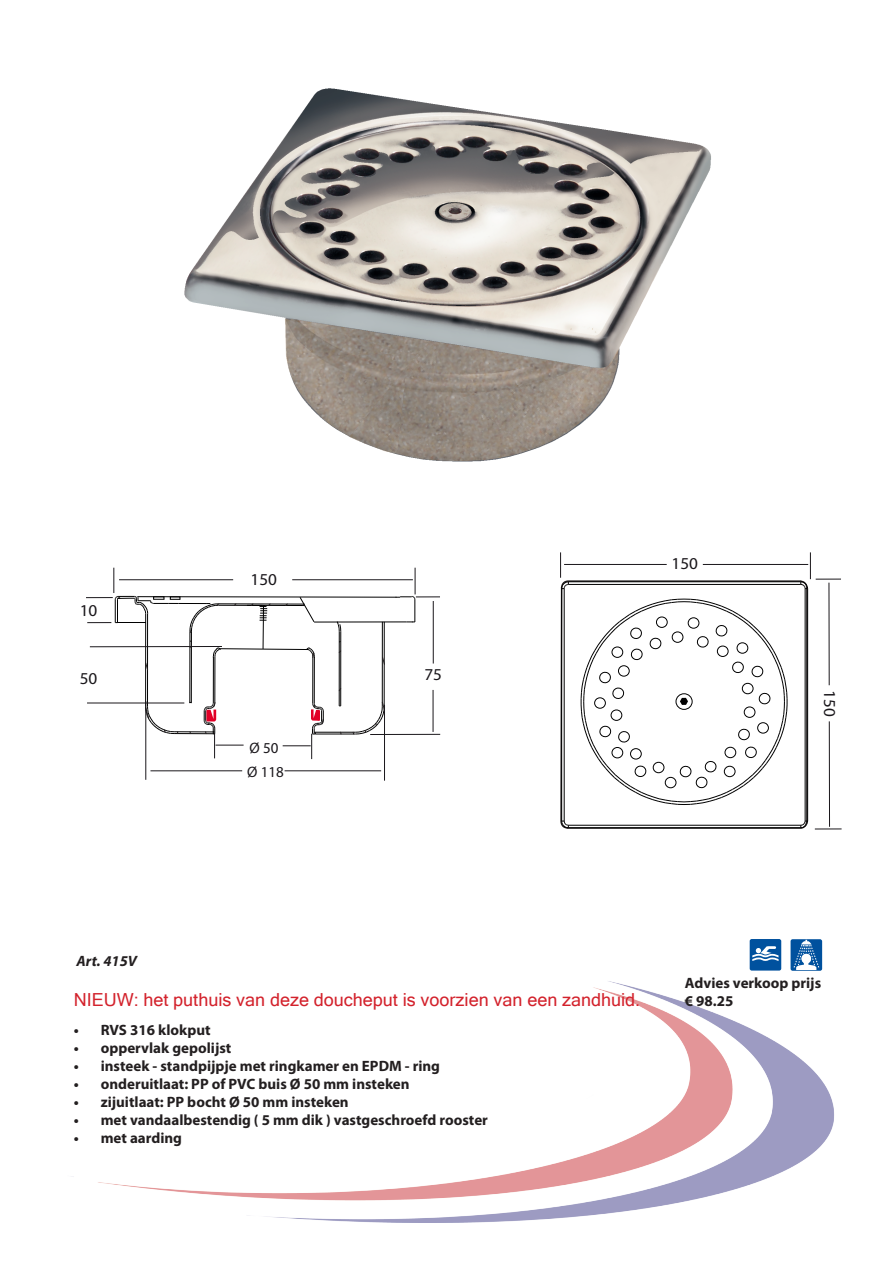
<style>
.page{position:relative;width:893px;height:1263px;background:#fff}
.page>*{position:absolute;margin:0;border:0;box-sizing:border-box;transform-origin:0 0}
.t1{font:18px "Microsoft Sans Serif";color:#d3222c}
.t2{font:16.65px "Frutiger";letter-spacing:-.005em;color:#1a171b}
.t3{font:15.15px "Frutiger";color:#1a171b}
.t4{font:700 15px/18px "Myriad Pro";color:#231f20}
.t5{font:italic 700 15px "Myriad Pro";color:#231f20}
.s1{font-family:"Myriad Pro"}
</style>
<div class="page">
<img style="left:72px;top:939px;width:762px;height:283px">
<div style="left:750px;top:939px;width:31px;height:31px;background:#00519e;border-radius:2px"></div>
<svg style="left:752px;top:946px;width:26px;height:15px"></svg>
<div style="left:791px;top:939px;width:31px;height:32px;background:#00519e;border-radius:2px"></div>
<svg style="left:793px;top:940px;width:27px;height:30px"></svg>
<div style="left:801px;top:954px;width:10px;height:9px;background:#fffefe;border-radius:50%"></div>
<svg style="left:560px;top:580px;width:247px;height:249px"></svg>
<hr style="left:568px;top:581px;width:233px;height:1px;background:#000">
<hr style="left:568px;top:827px;width:233px;height:1px;background:#000">
<hr style="left:807px;top:589px;width:1px;height:232px;background:#000">
<hr style="left:561px;top:589px;width:1px;height:232px;background:#000">
<hr style="left:805px;top:589px;width:1px;height:232px;background:#000">
<hr style="left:564px;top:589px;width:1px;height:232px;background:#000">
<hr style="left:568px;top:825px;width:233px;height:1px;background:#000">
<hr style="left:568px;top:584px;width:233px;height:1px;background:#000">
<svg style="left:800px;top:821px;width:8px;height:8px"></svg>
<svg style="left:561px;top:821px;width:8px;height:8px"></svg>
<svg style="left:560px;top:552px;width:9px;height:37px"></svg>
<hr style="left:564px;top:564px;width:103px;height:1px;background:#1a171b">
<hr style="left:703px;top:564px;width:105px;height:1px;background:#1a171b">
<svg style="left:800px;top:552px;width:41px;height:37px"></svg>
<hr style="left:829px;top:583px;width:1px;height:102px;background:#1a171b">
<hr style="left:829px;top:721px;width:1px;height:106px;background:#1a171b">
<svg style="left:815px;top:829px;width:27px;height:1px"></svg>
<hr style="left:146px;top:701px;width:1px;height:79px;background:#1a171b">
<hr style="left:150px;top:770px;width:92px;height:1px;background:#1a171b">
<hr style="left:285px;top:770px;width:96px;height:1px;background:#1a171b">
<hr style="left:384px;top:705px;width:1px;height:76px;background:#1a171b">
<svg style="left:581px;top:599px;width:207px;height:206px"></svg>
<svg style="left:86px;top:568px;width:354px;height:191px"></svg>
<img style="left:184px;top:88px;width:527px;height:374px">
<img style="left:418px;top:319px;width:24px;height:24px">
<img style="left:285px;top:319px;width:133px;height:127px">
<img style="left:292px;top:352px;width:57px;height:95px">
<img style="left:349px;top:343px;width:75px;height:111px">
<img style="left:424px;top:342px;width:167px;height:35px">
<img style="left:397px;top:377px;width:138px;height:84px">
<img style="left:462px;top:348px;width:156px;height:102px">
<p class="t2" style="left:80px;top:600px;width:19px">10</p>
<p class="t2" style="left:80px;top:668px;width:19px">50</p>
<p class="t2" style="left:251px;top:569px;width:28px">150</p>
<p class="t3" style="left:250px;top:739px;width:30px"><span class="s1">Ø</span> 50</p>
<p class="t3" style="left:247px;top:762px;width:38px"><span class="s1">Ø</span> 118</p>
<p class="t2" style="left:424px;top:664px;width:19px">75</p>
<p class="t2" style="left:672px;top:554px;width:28px">150</p>
<p class="t2" style="left:840px;top:690px;width:28px;rotate:90deg">150</p>
<p class="t5" style="left:76px;top:951px;width:62px">Art. 415V</p>
<p class="t1" style="left:74px;top:989px;width:568px">NIEUW: het puthuis van deze doucheput is voorzien van een zandhuid.</p>
<p class="t4" style="left:74px;top:1021px;width:138px">• RVS 316 klokput</p>
<p class="t4" style="left:74px;top:1039px;width:159px">• oppervlak gepolijst</p>
<p class="t4" style="left:74px;top:1057px;width:368px">• insteek - standpijpje met ringkamer en EPDM - ring</p>
<p class="t4" style="left:74px;top:1075px;width:337px">• onderuitlaat: PP of PVC buis Ø 50 mm insteken</p>
<p class="t4" style="left:74px;top:1093px;width:277px">• zijuitlaat: PP bocht Ø 50 mm insteken</p>
<p class="t4" style="left:74px;top:1111px;width:416px">• met vandaalbestendig ( 5 mm dik ) vastgeschroefd rooster</p>
<p class="t4" style="left:74px;top:1129px;width:110px">• met aarding</p>
<p class="t4" style="left:685px;top:974px;width:138px">Advies verkoop prijs € 98.25</p>
</div>
